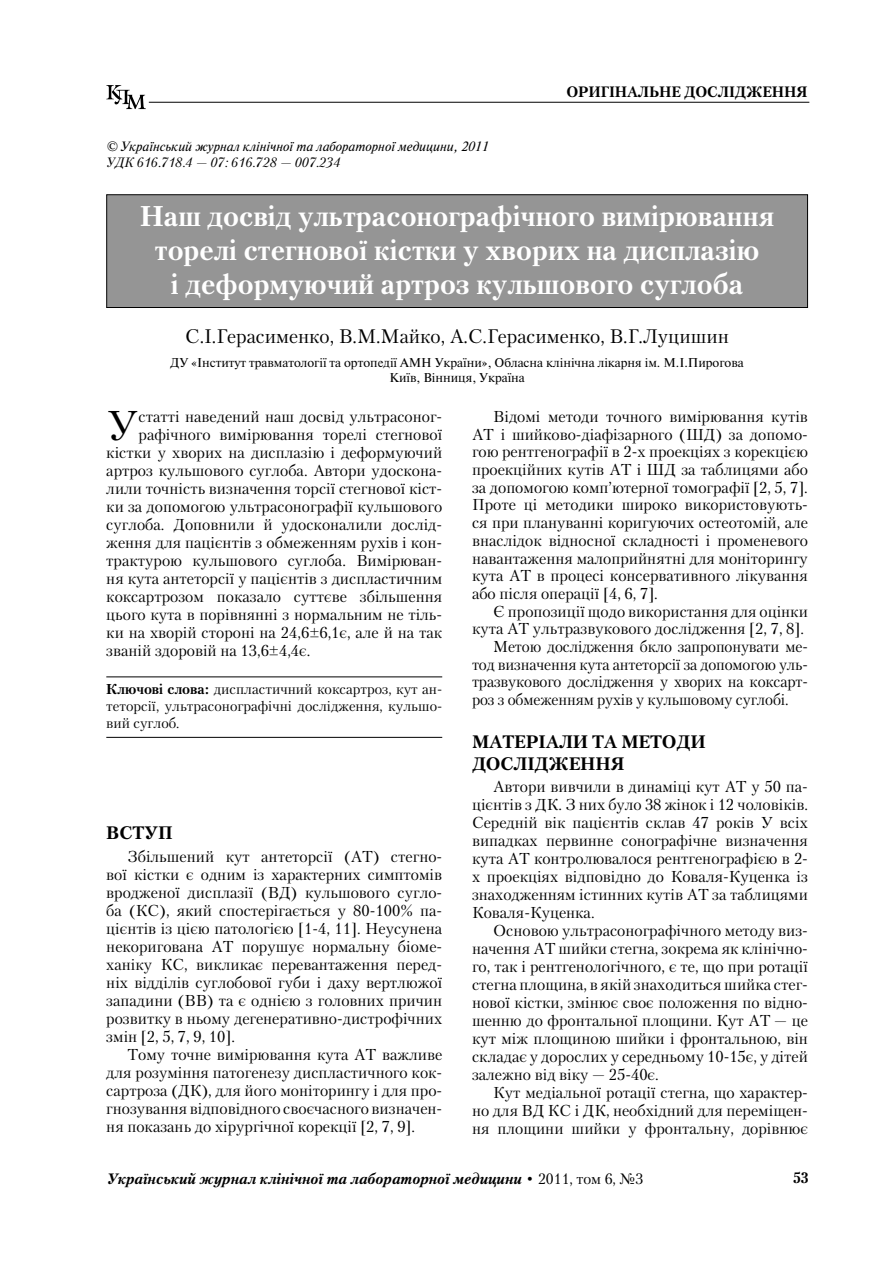
<style>
.page{position:relative;width:893px;height:1263px;background:#fff}
.page>*{position:absolute;margin:0;border:0;box-sizing:border-box;transform-origin:0 0}
.t1{font:41.4px "Petersburg C";color:#000}
.t2{font:700 28.5px/33.8px "Petersburg C";color:#fff;text-align:center}
.t3{font:19.5px "Petersburg C";color:#000}
.t4{font:700 18px "Petersburg C";color:#000}
.t5{font:15.75px/18px "Petersburg C";color:#000;text-align:justify}
.t6{font:italic 700 15px "Petersburg C";color:#000}
.t7{font:700 15px "Petersburg C";color:#000}
.t8{font:14.25px/17.1px "Petersburg C";color:#000;text-align:justify}
.t9{font:italic 13.5px "Newton C";color:#000}
.t10{font:italic 13.5px "Petersburg C";color:#000}
.t11{font:12.75px/15.3px "Newton C";color:#000;text-align:center}
.s1{font-weight:700}
.s2{font-weight:400;font-style:normal}
</style>
<div class="page">
<svg style="left:106px;top:85px;width:40px;height:24px"></svg>
<hr style="left:149px;top:102px;width:660px;height:1px;background:#000">
<div style="left:107px;top:195px;width:700px;height:112px;background:#959595"></div>
<div style="left:106px;top:194px;width:702px;height:114px;border:1px solid #000"></div>
<hr style="left:106px;top:676px;width:336px;height:1px;background:#000">
<hr style="left:106px;top:737px;width:336px;height:1px;background:#000">
<p class="t7" style="left:566px;top:83px;width:243px">ОРИГIНАЛЬНЕ ДОСЛIДЖЕННЯ</p>
<p class="t9" style="left:106px;top:139px;width:383px">© Український журнал клiнiчної та лабораторної медицини, 2011</p>
<p class="t10" style="left:106px;top:155px;width:236px">УДК 616.718.4 — 07: 616.728 — 007.234</p>
<h2 class="t2" style="left:140px;top:200px;width:636px">Наш досвiд ультрасонографiчного вимiрювання торелi стегнової кiстки у хворих на дисплазiю<br>i деформуючий артроз кульшового суглоба</h2>
<p class="t3" style="left:185px;top:324px;width:545px">С.I.Герасименко, В.М.Майко, А.С.Герасименко, В.Г.Луцишин</p>
<p class="t11" style="left:171px;top:355px;width:575px">ДУ «Iнститут травматологiї та ортопедiї АМН України», Обласна клiнiчна лiкарня iм. М.I.Пирогова<br>Київ, Вiнниця, Україна</p>
<h1 class="t1" style="left:106px;top:401px;width:34px">У</h1>
<p class="t5" style="left:139px;top:407px;width:305px">статтi наведений наш досвiд ультрасоног-</p>
<p class="t5" style="left:472px;top:407px;width:337px;text-indent:21px">Вiдомi методи точного вимiрювання кутiв АТ i шийково-дiафiзарного (ШД) за допомо&shy;гою рентгенографiї в 2-х проекцiях з корекцiєю проекцiйних кутiв АТ i ШД за таблицями або за допомогою комп’ютерної томографiї [2, 5, 7].<br>Проте цi методики широко використовують&shy;ся при плануваннi коригуючих остеотомiй, але внаслiдок вiдносної складностi i променевого навантаження малоприйнятнi для монiторингу кута АТ в процесi консервативного лiкування або пiсля операцiї [4, 6, 7].</p>
<p class="t5" style="left:493px;top:602px;width:316px">Є пропозицiї щодо використання для оцiнки</p>
<p class="t5" style="left:472px;top:620px;width:334px">кута АТ ультразвукового дослiдження [2, 7, 8].</p>
<p class="t5" style="left:493px;top:637px;width:316px">Метою дослiдження бкло запропонувати ме-</p>
<p class="t5" style="left:472px;top:655px;width:337px">тод визначення кута антеторсiї за допомогою уль-</p>
<p class="t5" style="left:472px;top:673px;width:337px">тразвукового дослiдження у хворих на коксарт-</p>
<p class="t5" style="left:472px;top:691px;width:318px">роз з обмеженням рухiв у кульшовому суглобi.</p>
<p class="t4" style="left:472px;top:732px;width:31px">Матерiали</p>
<p class="t4" style="left:592px;top:732px;width:44px">та методи</p>
<p class="t4" style="left:472px;top:753px;width:15px">дослiдження</p>
<p class="t5" style="left:472px;top:777px;width:337px;text-indent:21px">Автори вивчили в динамiцi кут АТ у 50 па&shy;цiєнтiв з ДК. З них було 38 жiнок i 12 чоловiкiв.<br>Середнiй вiк пацiєнтiв склав 47 рокiв У всiх випадках первинне сонографiчне визначення кута АТ контролювалося рентгенографiєю в 2- х проекцiях вiдповiдно до Коваля-Куценка iз знаходженням iстинних кутiв АТ за таблицями Коваля-Куценка.</p>
<p class="t5" style="left:472px;top:921px;width:337px;text-indent:21px">Основою ультрасонографiчного методу виз&shy;начення АТ шийки стегна, зокрема як клiнiчно&shy;го, так i рентгенологiчного, є те, що при ротацiї стегна площина, в якiй знаходиться шийка стег&shy;нової кiстки, змiнює своє положення по вiдно&shy;шенню до фронтальної площини. Кут АТ — це кут мiж площиною шийки i фронтальною, вiн складає у дорослих у середньому 10-15є, у дiтей залежно вiд вiку — 25-40є.</p>
<p class="t5" style="left:472px;top:1083px;width:337px;text-indent:21px">Кут медiальної ротацiї стегна, що характер&shy;но для ВД КС i ДК, необхiдний для перемiщен&shy;ня площини шийки у фронтальну, дорiвнює</p>
<p class="t5" style="left:139px;top:425px;width:305px">рафiчного вимiрювання торелi стегнової</p>
<p class="t5" style="left:106px;top:443px;width:337px">кiстки у хворих на дисплазiю i деформуючий</p>
<p class="t5" style="left:106px;top:461px;width:337px">артроз кульшового суглоба. Автори удоскона-</p>
<p class="t5" style="left:106px;top:479px;width:337px">лили точнiсть визначення торсiї стегнової кiст-</p>
<p class="t5" style="left:106px;top:497px;width:337px">ки за допомогою ультрасонографiї кульшового</p>
<p class="t5" style="left:106px;top:515px;width:337px">суглоба. Доповнили й удосконалили дослiд-</p>
<p class="t5" style="left:106px;top:533px;width:337px">ження для пацiєнтiв з обмеженням рухiв i кон-</p>
<p class="t5" style="left:106px;top:551px;width:337px">трактурою кульшового суглоба. Вимiрюван-</p>
<p class="t5" style="left:106px;top:569px;width:337px">ня кута антеторсiї у пацiєнтiв з диспластичним</p>
<p class="t5" style="left:106px;top:587px;width:337px">коксартрозом показало суттєве збiльшення</p>
<p class="t5" style="left:106px;top:605px;width:337px">цього кута в порiвняннi з нормальним не тiль-</p>
<p class="t5" style="left:106px;top:623px;width:337px">ки на хворiй сторонi на 24,6±6,1є, але й на так</p>
<p class="t5" style="left:106px;top:641px;width:205px">званiй здоровiй на 13,6±4,4є.</p>
<p class="t8" style="left:106px;top:681px;width:337px"><span class="s1">Ключовi слова:</span> диспластичний коксартроз, кут ан&shy;теторсiї, ультрасонографiчнi дослiдження, кульшо&shy;вий суглоб.</p>
<p class="t4" style="left:106px;top:823px;width:27px">Вступ</p>
<p class="t5" style="left:106px;top:847px;width:337px;text-indent:21px">Збiльшений кут антеторсiї (АТ) стегно&shy;вої кiстки є одним iз характерних симптомiв вродженої дисплазiї (ВД) кульшового сугло&shy;ба (КС), який спостерiгається у 80-100% па&shy;цiєнтiв iз цiєю патологiєю [1-4, 11]. Неусунена некоригована АТ порушує нормальну бiоме&shy;ханiку КС, викликає перевантаження перед&shy;нiх вiддiлiв суглобової губи i даху вертлюжої западини (ВВ) та є однiєю з головних причин розвитку в ньому дегенеративно-дистрофiчних змiн [2, 5, 7, 9, 10].</p>
<p class="t5" style="left:106px;top:1045px;width:337px;text-indent:21px">Тому точне вимiрювання кута АТ важливе для розумiння патогенезу диспластичного кок&shy;сартроза (ДК), для його монiторингу i для про&shy;гнозування вiдповiдного своєчасного визначен&shy;ня показань до хiрургiчної корекцiї [2, 7, 9].</p>
<p class="t6" style="left:106px;top:1170px;width:538px">Український журнал клiнiчної та лабораторної медицини <span class="s2">• 2011, том 6, №3</span></p>
<p class="t7" style="left:793px;top:1169px;width:17px">53</p>
</div>
